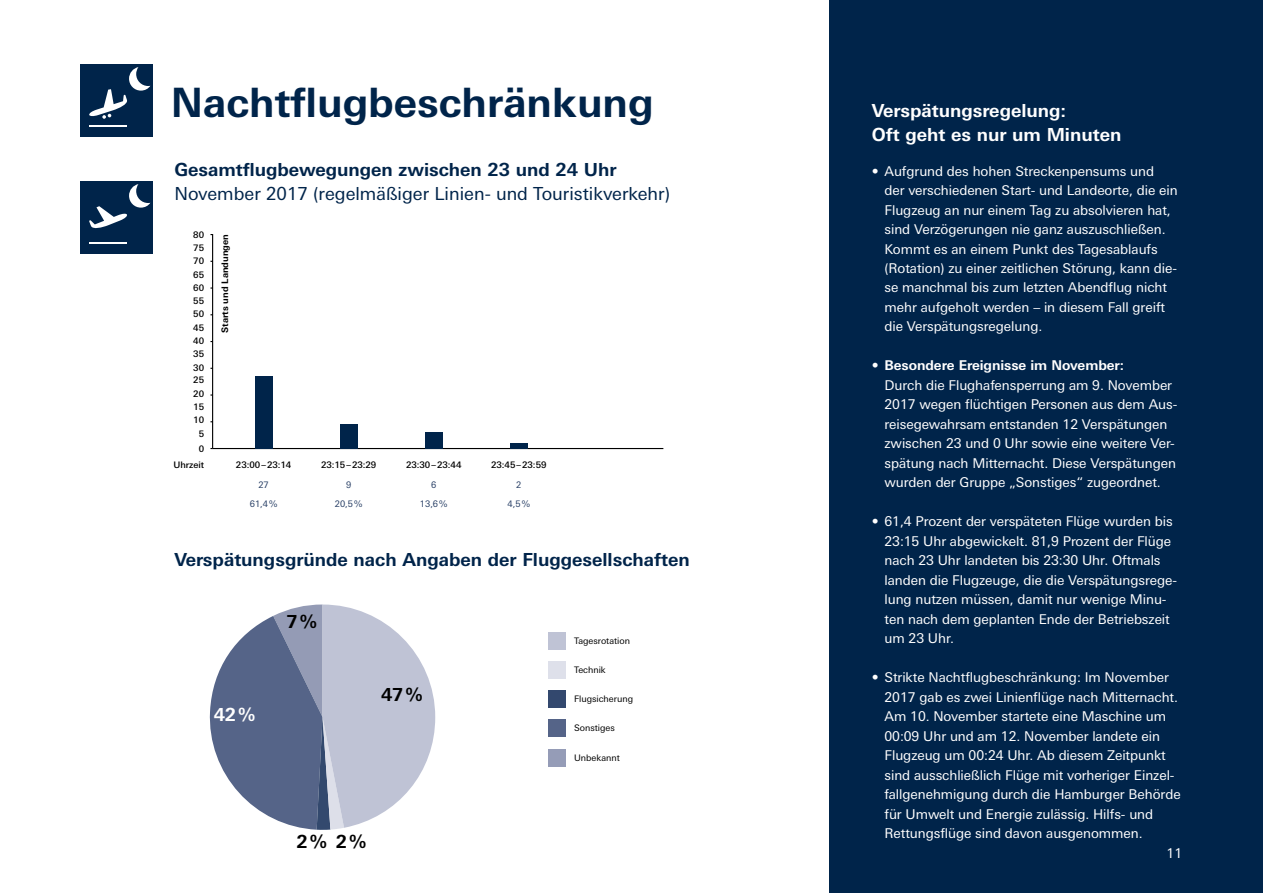
<style>
.page{position:relative;width:1263px;height:893px;background:#fff}
.page>*{position:absolute;margin:0;border:0;box-sizing:border-box;transform-origin:0 0}
.t1{font:700 40.5px "LT Univers Basic";color:#00244a}
.t2{font:700 18px "LT Univers Basic";color:#00244a}
.t3{font:18px "LT Univers Basic";color:#00244a}
.t4{font:700 18px/24.3px "LT Univers Basic";color:#fff}
.t5{font:700 18px "LT Univers Basic";color:#000}
.t6{font:13.5px/19.5px "LT Univers Basic";letter-spacing:-.005em;color:#fff}
.t7{font:500 9px/13.2px "LT Univers Basic";color:#000;text-align:right}
.t8{font:9px "LT Univers Basic";color:#000}
.t9{font:9px "LT Univers Basic";color:#294066}
.t10{font:700 9px "LT Univers Basic";color:#000}
.s1{font-weight:700}
</style>
<div class="page">
<svg style="left:209px;top:604px;width:226px;height:226px"></svg>
<div style="left:549px;top:690px;width:17px;height:18px;background:#33486e"></div>
<div style="left:549px;top:720px;width:17px;height:17px;background:#556488"></div>
<div style="left:549px;top:749px;width:17px;height:17px;background:#959cb7"></div>
<div style="left:549px;top:632px;width:17px;height:17px;background:#bfc3d5"></div>
<div style="left:549px;top:661px;width:17px;height:17px;background:#dee0ea"></div>
<div style="left:81px;top:64px;width:72px;height:72px;background:#00244a"></div>
<hr style="left:89px;top:125px;width:38px;height:2px;background:#fff">
<svg style="left:89px;top:67px;width:61px;height:52px"></svg>
<div style="left:81px;top:181px;width:72px;height:73px;background:#00244a"></div>
<hr style="left:89px;top:242px;width:38px;height:2px;background:#fff">
<svg style="left:89px;top:184px;width:61px;height:45px"></svg>
<div style="left:829px;top:0;width:434px;height:893px;background:#00244a"></div>
<hr style="left:212px;top:234px;width:1px;height:214px;background:#000">
<hr style="left:213px;top:448px;width:450px;height:1px;background:#000">
<div style="left:255px;top:376px;width:17px;height:72px;background:#00244a"></div>
<div style="left:340px;top:424px;width:17px;height:24px;background:#00244a"></div>
<div style="left:425px;top:432px;width:17px;height:16px;background:#00244a"></div>
<div style="left:510px;top:443px;width:17px;height:5px;background:#00244a"></div>
<h1 class="t1" style="left:171px;top:78px;width:484px">Nachtflugbeschränkung</h1>
<h2 class="t2" style="left:174px;top:158px;width:444px">Gesamtflugbewegungen zwischen 23 und 24 Uhr</h2>
<h2 class="t3" style="left:174px;top:183px;width:497px">November 2017 (regelmäßiger Linien- und Touristikverkehr)</h2>
<p class="t7" style="left:193px;top:228px;width:12px">80<br>75<br>70<br>65<br>60<br>55<br>50<br>45<br>40<br>35<br>30<br>25<br>20<br>15<br>10<br>5</p>
<p class="t7" style="left:173px;top:441px;width:32px;line-height:16.2px">0<br>Uhrzeit</p>
<p class="t10" style="left:219px;top:333px;width:101px;rotate:-90deg">Starts und Landungen</p>
<p class="t7" style="left:236px;top:458px;width:57px">23:00–23:14</p>
<p class="t7" style="left:321px;top:458px;width:57px">23:15–23:29</p>
<p class="t7" style="left:406px;top:458px;width:57px">23:30–23:44</p>
<p class="t7" style="left:491px;top:458px;width:57px">23:45–23:59</p>
<p class="t9" style="left:258px;top:479px;width:12px">27</p>
<p class="t9" style="left:346px;top:479px;width:7px">9</p>
<p class="t9" style="left:431px;top:479px;width:7px">6</p>
<p class="t9" style="left:516px;top:479px;width:7px">2</p>
<p class="t9" style="left:250px;top:499px;width:29px">61,4%</p>
<p class="t9" style="left:335px;top:499px;width:29px">20,5%</p>
<p class="t9" style="left:420px;top:499px;width:29px">13,6%</p>
<p class="t9" style="left:508px;top:499px;width:24px">4,5%</p>
<h2 class="t2" style="left:174px;top:548px;width:517px">Verspätungsgründe nach Angaben der Fluggesellschaften</h2>
<h2 class="t4" style="left:214px;top:702px;width:43px">42%</h2>
<h2 class="t5" style="left:287px;top:610px;width:32px">7%</h2>
<h2 class="t5" style="left:381px;top:684px;width:43px">47%</h2>
<h2 class="t5" style="left:297px;top:831px;width:71px">2% 2%</h2>
<p class="t8" style="left:574px;top:635px;width:57px">Tagesrotation</p>
<p class="t8" style="left:574px;top:664px;width:33px">Technik</p>
<p class="t8" style="left:574px;top:694px;width:61px">Flugsicherung</p>
<p class="t8" style="left:574px;top:723px;width:42px">Sonstiges</p>
<p class="t8" style="left:574px;top:752px;width:47px">Unbekannt</p>
<h2 class="t4" style="left:872px;top:98px;width:251px">Verspätungsregelung:<br>Oft geht es nur um Minuten</h2>
<p class="t6" style="left:884px;top:161px;width:295px;text-indent:-13px">• Aufgrund des hohen Streckenpensums und<br>der verschiedenen Start- und Landeorte, die ein Flugzeug an nur einem Tag zu absolvieren hat, sind Verzögerungen nie ganz auszuschließen.<br>Kommt es an einem Punkt des Tagesablaufs (Rotation) zu einer zeitlichen Störung, kann die&shy;se manchmal bis zum letzten Abendflug nicht mehr aufgeholt werden – in diesem Fall greift die Verspätungsregelung.</p>
<p class="t6" style="left:884px;top:356px;width:294px;text-indent:-13px">• <span class="s1">Besondere Ereignisse im November:<br></span>Durch die Flughafensperrung am 9. November 2017 wegen flüchtigen Personen aus dem Aus&shy;reisegewahrsam entstanden 12 Verspätungen zwischen 23 und 0 Uhr sowie eine weitere Ver&shy;spätung nach Mitternacht. Diese Verspätungen wurden der Gruppe „Sonstiges“ zugeordnet.</p>
<p class="t6" style="left:884px;top:512px;width:294px;text-indent:-13px">• 61,4 Prozent der verspäteten Flüge wurden bis 23:15 Uhr abgewickelt. 81,9 Prozent der Flüge nach 23 Uhr landeten bis 23:30 Uhr. Oftmals landen die Flugzeuge, die die Verspätungsrege&shy;lung nutzen müssen, damit nur wenige Minu&shy;ten nach dem geplanten Ende der Betriebszeit um 23 Uhr.</p>
<p class="t6" style="left:872px;top:668px;width:299px">• Strikte Nachtflugbeschränkung: Im November</p>
<p class="t6" style="left:884px;top:687px;width:295px">2017 gab es zwei Linienflüge nach Mitternacht.</p>
<p class="t6" style="left:884px;top:707px;width:283px">Am 10. November startete eine Maschine um</p>
<p class="t6" style="left:884px;top:726px;width:277px">00:09 Uhr und am 12. November landete ein</p>
<p class="t6" style="left:884px;top:746px;width:283px">Flugzeug um 00:24 Uhr. Ab diesem Zeitpunkt</p>
<p class="t6" style="left:884px;top:765px;width:291px">sind ausschließlich Flüge mit vorheriger Einzel-</p>
<p class="t6" style="left:884px;top:785px;width:298px">fallgenehmigung durch die Hamburger Behörde</p>
<p class="t6" style="left:884px;top:804px;width:270px">für Umwelt und Energie zulässig. Hilfs- und</p>
<p class="t6" style="left:884px;top:824px;width:260px">Rettungsflüge sind davon ausgenommen.</p>
<p class="t6" style="left:1166px;top:843px;width:17px">11</p>
</div>
